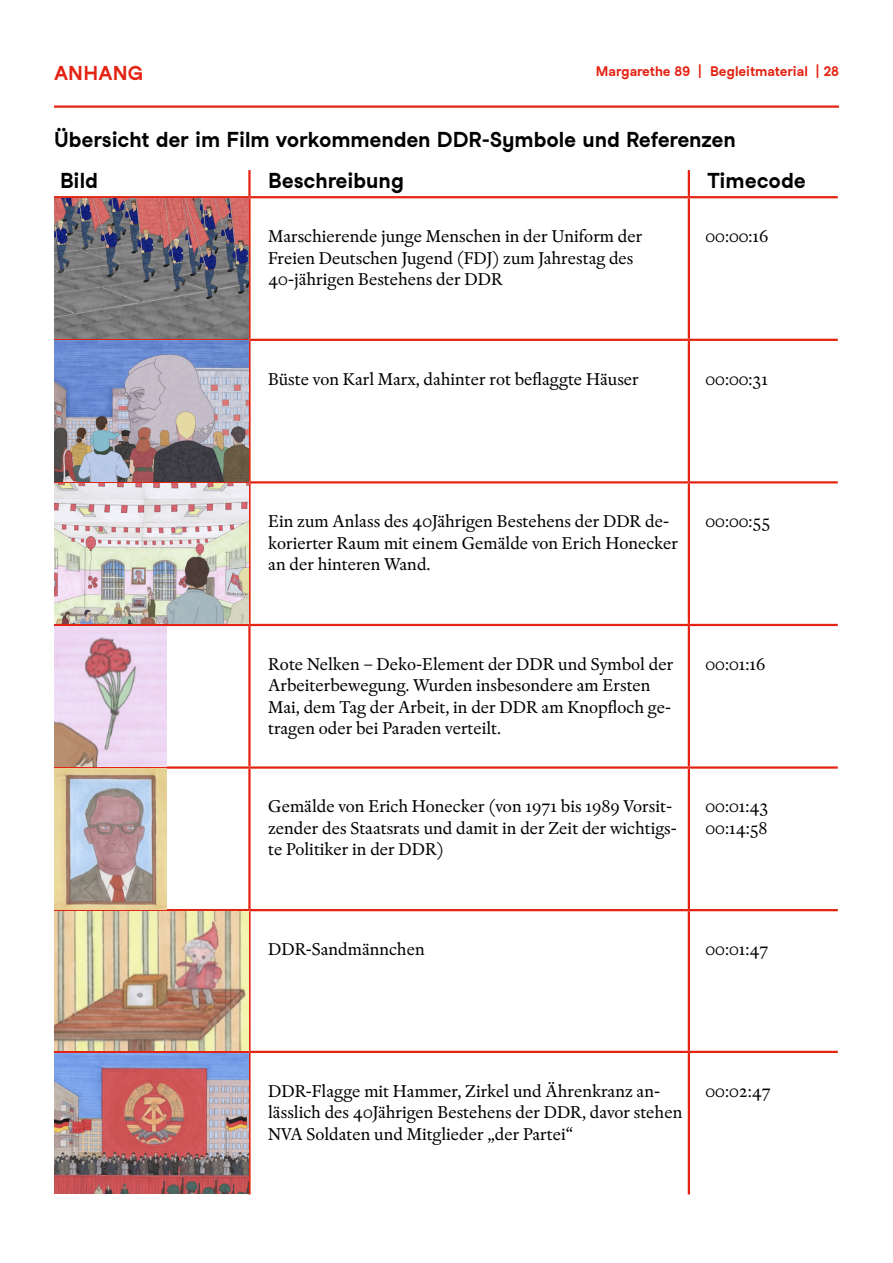
<style>
.page{position:relative;width:893px;height:1263px;background:#fff}
.page>*{position:absolute;margin:0;border:0;box-sizing:border-box;transform-origin:0 0}
.t1{font:700 21px "Studio Feixen Sans DOK";color:#000}
.t2{font:700 19.5px "Studio Feixen Sans DOK";letter-spacing:.01em;color:#e42313}
.t3{font:18px/21.6px "Rongel";color:#000}
.t4{font:700 13.5px "Studio Feixen Sans DOK";color:#e42313}
</style>
<div class="page">
<hr style="left:54px;top:105px;width:785px;height:3px;background:#e42313">
<hr style="left:248px;top:170px;width:3px;height:26px;background:#e42313">
<hr style="left:54px;top:196px;width:195px;height:2px;background:#e42313">
<hr style="left:249px;top:196px;width:440px;height:2px;background:#e42313">
<hr style="left:248px;top:198px;width:3px;height:141px;background:#e42313">
<hr style="left:689px;top:196px;width:149px;height:2px;background:#e42313">
<hr style="left:688px;top:198px;width:2px;height:141px;background:#e42313">
<hr style="left:688px;top:341px;width:2px;height:140px;background:#e42313">
<hr style="left:688px;top:483px;width:2px;height:141px;background:#e42313">
<hr style="left:688px;top:626px;width:2px;height:140px;background:#e42313">
<hr style="left:688px;top:769px;width:2px;height:140px;background:#e42313">
<hr style="left:688px;top:911px;width:2px;height:140px;background:#e42313">
<hr style="left:688px;top:1053px;width:2px;height:141px;background:#e42313">
<hr style="left:688px;top:170px;width:2px;height:26px;background:#e42313">
<hr style="left:54px;top:339px;width:195px;height:2px;background:#e42313">
<hr style="left:249px;top:339px;width:440px;height:2px;background:#e42313">
<hr style="left:248px;top:341px;width:3px;height:140px;background:#e42313">
<hr style="left:689px;top:339px;width:149px;height:2px;background:#e42313">
<hr style="left:54px;top:481px;width:195px;height:2px;background:#e42313">
<hr style="left:249px;top:481px;width:440px;height:2px;background:#e42313">
<hr style="left:248px;top:483px;width:3px;height:141px;background:#e42313">
<hr style="left:689px;top:481px;width:149px;height:2px;background:#e42313">
<hr style="left:54px;top:624px;width:195px;height:2px;background:#e42313">
<hr style="left:249px;top:624px;width:440px;height:2px;background:#e42313">
<hr style="left:248px;top:626px;width:3px;height:140px;background:#e42313">
<hr style="left:689px;top:624px;width:149px;height:2px;background:#e42313">
<hr style="left:54px;top:766px;width:195px;height:3px;background:#e42313">
<hr style="left:249px;top:766px;width:440px;height:3px;background:#e42313">
<hr style="left:248px;top:769px;width:3px;height:140px;background:#e42313">
<hr style="left:689px;top:766px;width:149px;height:3px;background:#e42313">
<hr style="left:54px;top:909px;width:195px;height:2px;background:#e42313">
<hr style="left:249px;top:909px;width:440px;height:2px;background:#e42313">
<hr style="left:248px;top:911px;width:3px;height:140px;background:#e42313">
<hr style="left:689px;top:909px;width:149px;height:2px;background:#e42313">
<hr style="left:54px;top:1051px;width:195px;height:2px;background:#e42313">
<hr style="left:249px;top:1051px;width:440px;height:2px;background:#e42313">
<hr style="left:248px;top:1053px;width:3px;height:141px;background:#e42313">
<hr style="left:689px;top:1051px;width:149px;height:2px;background:#e42313">
<img style="left:54px;top:198px;width:194px;height:141px">
<img style="left:54px;top:341px;width:194px;height:140px">
<img style="left:54px;top:483px;width:194px;height:141px">
<img style="left:54px;top:626px;width:113px;height:140px">
<img style="left:54px;top:769px;width:113px;height:140px">
<img style="left:54px;top:911px;width:194px;height:140px">
<img style="left:54px;top:1053px;width:194px;height:140px">
<p class="t2" style="left:54px;top:61px;width:90px">ANHANG</p>
<p class="t4" style="left:596px;top:63px;width:245px">Margarethe 89 | Begleitmaterial | 28</p>
<p class="t1" style="left:54px;top:127px;width:683px">Übersicht der im Film vorkommenden DDR-Symbole und Referenzen</p>
<p class="t1" style="left:60px;top:168px;width:39px">Bild</p>
<p class="t1" style="left:268px;top:168px;width:137px">Beschreibung</p>
<p class="t1" style="left:708px;top:168px;width:100px">Timecode</p>
<p class="t3" style="left:268px;top:226px;width:376px">Marschierende junge Menschen in der Uniform der<br>Freien Deutschen Jugend (FDJ) zum Jahrestag des<br>40-jährigen Bestehens der DDR</p>
<p class="t3" style="left:705px;top:226px;width:65px">00:00:16</p>
<p class="t3" style="left:268px;top:368px;width:372px">Büste von Karl Marx, dahinter rot beflaggte Häuser</p>
<p class="t3" style="left:705px;top:368px;width:64px">00:00:31</p>
<p class="t3" style="left:268px;top:511px;width:411px">Ein zum Anlass des 40Jährigen Bestehens der DDR de&shy;korierter Raum mit einem Gemälde von Erich Honecker an der hinteren Wand.</p>
<p class="t3" style="left:705px;top:511px;width:66px">00:00:55</p>
<p class="t3" style="left:268px;top:654px;width:406px">Rote Nelken – Deko-Element der DDR und Symbol der Arbeiterbewegung. Wurden insbesondere am Ersten Mai, dem Tag der Arbeit, in der DDR am Knopfloch ge&shy;tragen oder bei Paraden verteilt.</p>
<p class="t3" style="left:705px;top:654px;width:62px">00:01:16</p>
<p class="t3" style="left:268px;top:796px;width:410px">Gemälde von Erich Honecker (von 1971 bis 1989 Vorsit&shy;zender des Staatsrats und damit in der Zeit der wichtigs&shy;te Politiker in der DDR)</p>
<p class="t3" style="left:705px;top:796px;width:64px">00:01:43<br>00:14:58</p>
<p class="t3" style="left:268px;top:939px;width:158px">DDR-Sandmännchen</p>
<p class="t3" style="left:705px;top:939px;width:65px">00:01:47</p>
<p class="t3" style="left:268px;top:1080px;width:416px">DDR-Flagge mit Hammer, Zirkel und Ährenkranz an&shy;lässlich des 40Jährigen Bestehens der DDR, davor stehen<br>NVA Soldaten und Mitglieder „der Partei“</p>
<p class="t3" style="left:705px;top:1080px;width:67px">00:02:47</p>
</div>
